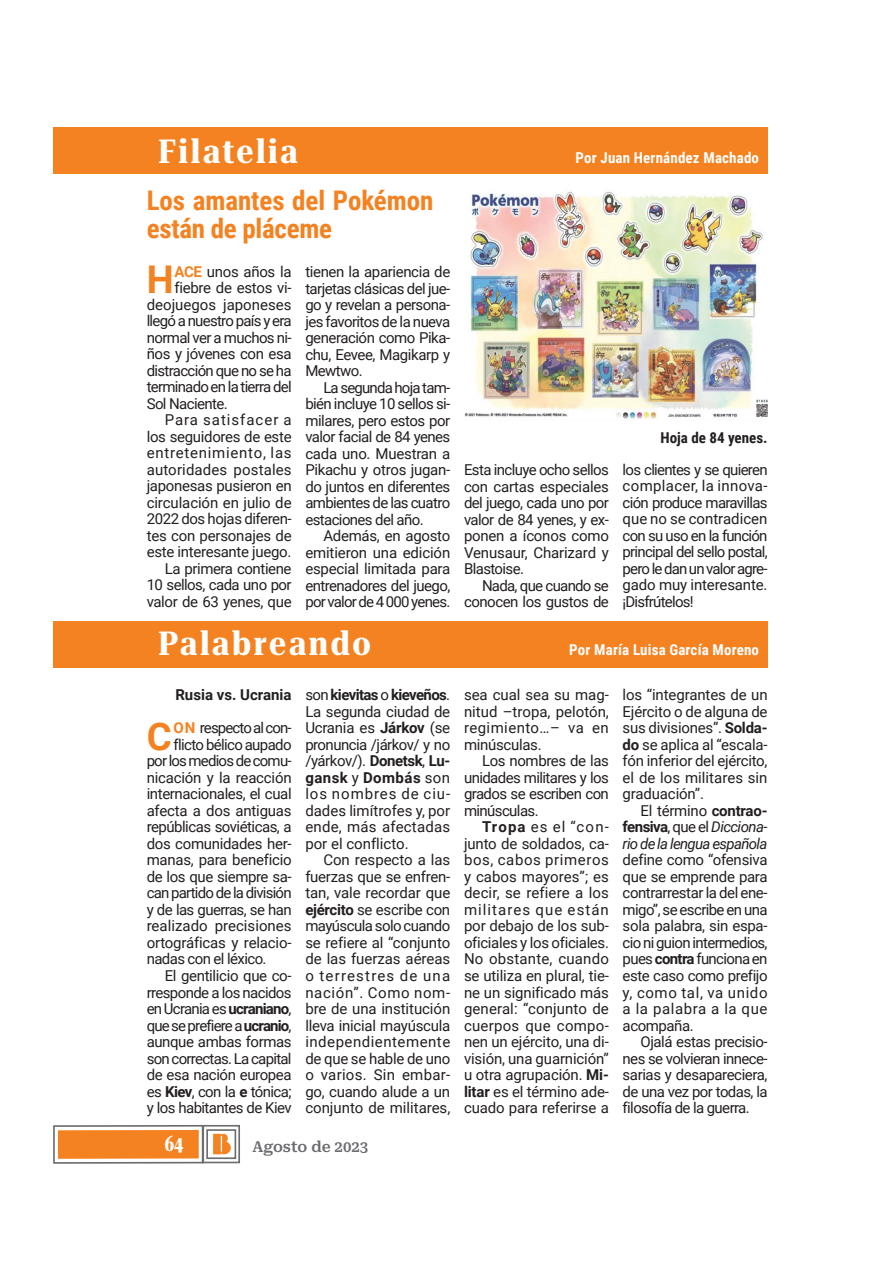
<style>
.page{position:relative;width:893px;height:1276px;background:#fff}
.page>*{position:absolute;margin:0;border:0;box-sizing:border-box;transform-origin:0 0}
.t1{font:700 38.25px "Roboto";color:#f58220}
.t2{font:700 33px "Roboto Serif 120 pt Condensed";letter-spacing:.08em;color:#fff}
.t3{font:700 27px/28.5px "Roboto Condensed";letter-spacing:-.005em;color:#f58220}
.t4{font:700 ultra-condensed 21px "Roboto Serif 120 pt";color:#fff}
.t5{font:15px/16.5px "Roboto";letter-spacing:-.025em;color:#231f20;text-align:justify}
.t6{font:15px "Roboto";letter-spacing:-.05em;color:#231f20}
.t7{font:italic 15px/16.5px "Roboto";letter-spacing:-.045em;color:#231f20;text-align:justify}
.t8{font:15px "Roboto";letter-spacing:-.055em;color:#231f20}
.t9{font:700 15px "Roboto Condensed";letter-spacing:.01em;color:#fff}
.t10{font:15px "Roboto";letter-spacing:-.045em;color:#231f20}
.t11{font:15px "Roboto";color:#231f20}
.t12{font:15px "Roboto";letter-spacing:-.005em;color:#231f20}
.t13{font:15px "Roboto";letter-spacing:.05em;color:#231f20}
.t14{font:15px "Roboto";letter-spacing:.01em;color:#231f20}
.t15{font:15px "Roboto";letter-spacing:.065em;color:#231f20}
.t16{font:700 15px "Roboto";color:#231f20}
.t17{font:700 15px "Roboto Condensed";color:#231f20}
.t18{font:600 15px "Roboto Serif";color:#6c6d70}
.s1{font-weight:700;color:#f58220}
.s2{font-weight:700}
.s3{font-style:normal}
.s4{font-weight:700;font-style:normal}
</style>
<div class="page">
<svg style="left:53px;top:1124px;width:187px;height:40px"></svg>
<div style="left:58px;top:1130px;width:141px;height:28px;background:#f58220"></div>
<div style="left:53px;top:128px;width:714px;height:46px;background:#f58220"></div>
<div style="left:53px;top:621px;width:714px;height:47px;background:#f58220"></div>
<img style="left:464px;top:191px;width:303px;height:229px">
<h2 class="t2" style="left:158px;top:133px;width:141px">Filatelia</h2>
<h3 class="t3" style="left:147px;top:186px;width:288px">Los amantes del Pokémon están de pláceme</h3>
<h1 class="t1" style="left:147px;top:258px;width:29px">H</h1>
<p class="t5" style="left:174px;top:263px;width:119px"><span class="s1">ACE</span> unos años la</p>
<p class="t5" style="left:305px;top:264px;width:146px">tienen la apariencia de tarjetas clásicas del jue&shy;go y revelan a persona&shy;jes favoritos de la nueva generación como Pika&shy;chu, Eevee, Magikarp y Mewtwo.</p>
<p class="t5" style="left:305px;top:379px;width:146px;text-indent:18px">La segunda hoja tam&shy;bién incluye 10 sellos si&shy;milares, pero estos por valor facial de 84 yenes cada uno. Muestran a Pikachu y otros jugan&shy;do juntos en diferentes ambientes de las cuatro estaciones del año.</p>
<p class="t5" style="left:305px;top:528px;width:146px;text-indent:18px">Además, en agosto emitieron una edición especial limitada para entrenadores del juego, por valor de 4 000 yenes.</p>
<p class="t5" style="left:174px;top:280px;width:119px">fiebre de estos vi-</p>
<p class="t11" style="left:147px;top:296px;width:146px">deojuegos japoneses</p>
<p class="t6" style="left:147px;top:312px;width:146px">llegó a nuestro país y era</p>
<p class="t5" style="left:147px;top:329px;width:146px">normal ver a muchos ni-</p>
<p class="t5" style="left:147px;top:346px;width:146px">ños y jóvenes con esa</p>
<p class="t10" style="left:147px;top:362px;width:146px">distracción que no se ha</p>
<p class="t6" style="left:147px;top:378px;width:146px">terminado en la tierra del</p>
<p class="t5" style="left:147px;top:395px;width:82px">Sol Naciente.</p>
<p class="t15" style="left:165px;top:411px;width:128px">Para satisfacer a</p>
<p class="t5" style="left:147px;top:428px;width:146px">los seguidores de este</p>
<p class="t13" style="left:147px;top:444px;width:146px">entretenimiento, las</p>
<p class="t14" style="left:147px;top:461px;width:146px">autoridades postales</p>
<p class="t5" style="left:147px;top:478px;width:146px">japonesas pusieron en</p>
<p class="t12" style="left:147px;top:494px;width:146px">circulación en julio de</p>
<p class="t5" style="left:147px;top:511px;width:146px">2022 dos hojas diferen-</p>
<p class="t5" style="left:147px;top:527px;width:146px">tes con personajes de</p>
<p class="t5" style="left:147px;top:544px;width:146px">este interesante juego.</p>
<p class="t5" style="left:165px;top:560px;width:128px">La primera contiene</p>
<p class="t5" style="left:147px;top:577px;width:146px">10 sellos, cada uno por</p>
<p class="t5" style="left:147px;top:593px;width:146px">valor de 63 yenes, que</p>
<h2 class="t2" style="left:158px;top:624px;width:214px">Palabreando</h2>
<p class="t9" style="left:576px;top:149px;width:185px">Por Juan Hernández Machado</p>
<p class="t5" style="left:464px;top:462px;width:146px">Esta incluye ocho sellos con cartas especiales del juego, cada uno por valor de 84 yenes, y ex&shy;ponen a íconos como Venusaur, Charizard y Blastoise.</p>
<p class="t5" style="left:464px;top:577px;width:146px;text-align:right">Nada, que cuando se conocen los gustos de</p>
<p class="t17" style="left:660px;top:429px;width:109px">Hoja de 84 yenes.</p>
<p class="t5" style="left:623px;top:461px;width:146px">los clientes y se quieren complacer, la innova&shy;ción produce maravillas que no se contradicen con su uso en la función principal del sello postal, pero le dan un valor agre&shy;gado muy interesante. ¡Disfrútelos!</p>
<p class="t9" style="left:569px;top:641px;width:191px">Por María Luisa García Moreno</p>
<p class="t16" style="left:175px;top:686px;width:118px">Rusia vs. Ucrania</p>
<h1 class="t1" style="left:147px;top:714px;width:27px">C</h1>
<p class="t8" style="left:174px;top:719px;width:119px"><span class="s1">ON</span> respecto al con-</p>
<p class="t5" style="left:174px;top:736px;width:119px">flicto bélico aupado</p>
<p class="t8" style="left:147px;top:752px;width:146px">por los medios de comu-</p>
<p class="t5" style="left:147px;top:769px;width:146px">nicación y la reacción</p>
<p class="t5" style="left:147px;top:786px;width:146px">internacionales, el cual</p>
<p class="t5" style="left:147px;top:802px;width:146px">afecta a dos antiguas</p>
<p class="t5" style="left:147px;top:819px;width:146px">repúblicas soviéticas, a</p>
<p class="t5" style="left:147px;top:835px;width:146px">dos comunidades her-</p>
<p class="t5" style="left:147px;top:852px;width:146px">manas, para beneficio</p>
<p class="t5" style="left:147px;top:868px;width:146px">de los que siempre sa-</p>
<p class="t6" style="left:147px;top:884px;width:146px">can partido de la división</p>
<p class="t5" style="left:147px;top:901px;width:146px">y de las guerras, se han</p>
<p class="t11" style="left:147px;top:917px;width:146px">realizado precisiones</p>
<p class="t5" style="left:147px;top:934px;width:146px">ortográficas y relacio-</p>
<p class="t5" style="left:147px;top:951px;width:121px">nadas con el léxico.</p>
<p class="t5" style="left:165px;top:967px;width:128px">El gentilicio que co-</p>
<p class="t5" style="left:147px;top:984px;width:146px">rresponde a los nacidos</p>
<p class="t6" style="left:147px;top:1000px;width:146px">en Ucrania es <span class="s2">ucraniano</span>,</p>
<p class="t8" style="left:147px;top:1016px;width:146px">que se prefiere a <span class="s2">ucranio</span>,</p>
<p class="t5" style="left:147px;top:1033px;width:146px">aunque ambas formas</p>
<p class="t10" style="left:147px;top:1049px;width:146px">son correctas. La capital</p>
<p class="t5" style="left:147px;top:1066px;width:146px">de esa nación europea</p>
<p class="t5" style="left:147px;top:1083px;width:146px">es <span class="s2">Kiev</span>, con la <span class="s2">e</span> tónica;</p>
<p class="t5" style="left:147px;top:1099px;width:146px">y los habitantes de Kiev</p>
<p class="t5" style="left:305px;top:687px;width:146px">son <span class="s2">kievitas</span> o <span class="s2">kieveños</span>.<br>La segunda ciudad de Ucrania es <span class="s2">Járkov</span> (se pronuncia /járkov/ y no /yárkov/). <span class="s2">Donetsk</span>, <span class="s2">Lu&shy;gansk</span> y <span class="s2">Dombás</span> son los nombres de ciu&shy;dades limítrofes y, por ende, más afectadas por el conflicto.</p>
<p class="t5" style="left:305px;top:852px;width:146px;text-indent:18px">Con respecto a las fuerzas que se enfren&shy;tan, vale recordar que <span class="s2">ejército</span> se escribe con mayúscula solo cuando se refiere al “conjunto de las fuerzas aéreas o terrestres de una nación”. Como nom&shy;bre de una institución lleva inicial mayúscula independientemente de que se hable de uno o varios. Sin embar&shy;go, cuando alude a un conjunto de militares,</p>
<h3 class="t4" style="left:165px;top:1131px;width:20px">64</h3>
<p class="t18" style="left:252px;top:1138px;width:117px">Agosto de 2023</p>
<p class="t5" style="left:464px;top:687px;width:146px">sea cual sea su mag&shy;nitud –tropa, pelotón, regimiento…– va en minúsculas.</p>
<p class="t5" style="left:464px;top:753px;width:146px;text-indent:18px">Los nombres de las unidades militares y los grados se escriben con minúsculas.</p>
<p class="t5" style="left:464px;top:819px;width:146px;text-indent:18px"><span class="s2">Tropa</span> es el “con&shy;junto de soldados, ca&shy;bos, cabos primeros y cabos mayores”; es decir, se refiere a los militares que están por debajo de los sub&shy;oficiales y los oficiales.<br>No obstante, cuando se utiliza en plural, tie&shy;ne un significado más general: “conjunto de cuerpos que compo&shy;nen un ejército, una di&shy;visión, una guarnición” u otra agrupación. <span class="s2">Mi&shy;litar</span> es el término ade&shy;cuado para referirse a</p>
<p class="t5" style="left:623px;top:687px;width:146px">los “integrantes de un Ejército o de alguna de sus divisiones”. <span class="s2">Solda&shy;do</span> se aplica al “escala&shy;fón inferior del ejército, el de los militares sin graduación”.</p>
<p class="t7" style="left:623px;top:802px;width:146px;text-indent:18px"><span class="s3">El término</span> <span class="s4">contrao&shy;fensiva</span><span class="s3">, que el</span> Dicciona&shy;rio de la lengua española</p>
<p class="t5" style="left:623px;top:852px;width:146px">define como “ofensiva que se emprende para contrarrestar la del ene&shy;migo”, se escribe en una sola palabra, sin espa&shy;cio ni guion intermedios, pues <span class="s2">contra</span> funciona en este caso como prefijo y, como tal, va unido a la palabra a la que acompaña.</p>
<p class="t5" style="left:623px;top:1033px;width:146px;text-indent:18px">Ojalá estas precisio&shy;nes se volvieran innece&shy;sarias y desapareciera, de una vez por todas, la filosofía de la guerra.</p>
</div>
